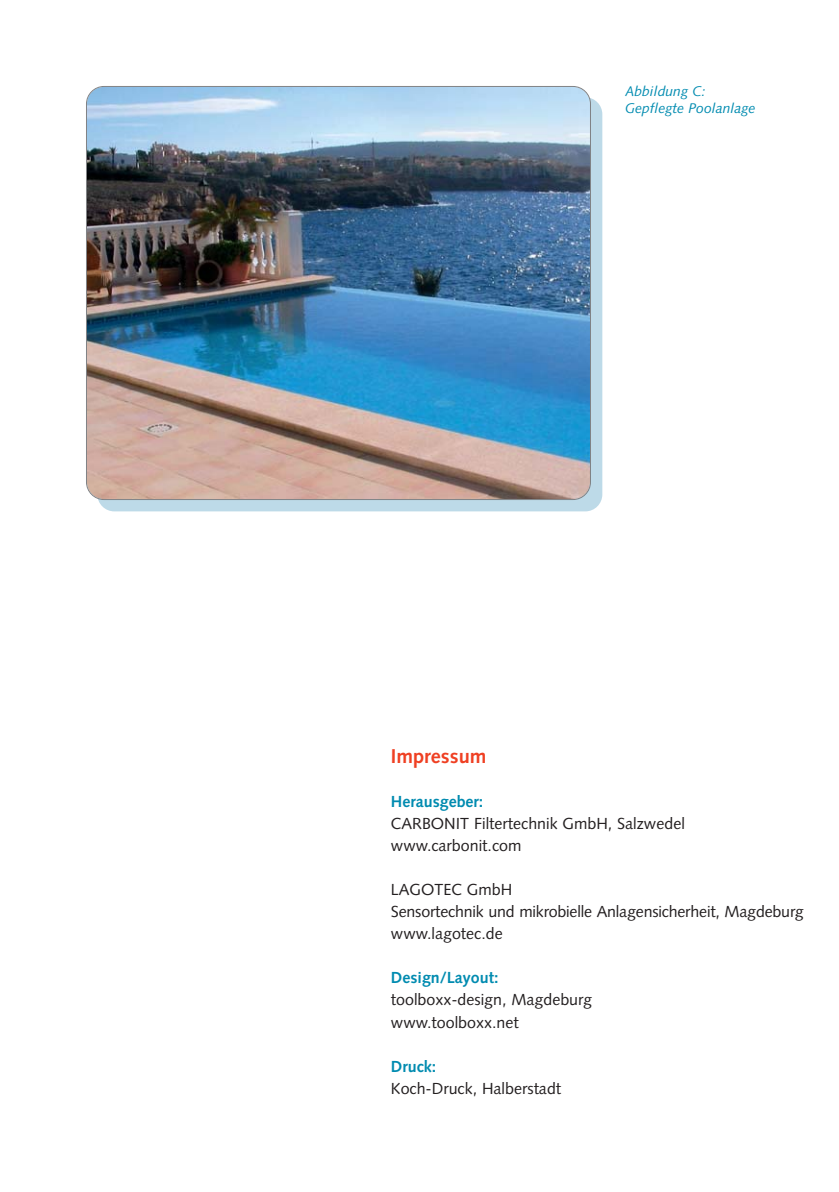
<style>
.page{position:relative;width:839px;height:1192px;background:#fff}
.page>*{position:absolute;margin:0;border:0;box-sizing:border-box;transform-origin:0 0}
.t1{font:700 20px "Syntax";color:#ef4023}
.t2{font:16px/22px "Syntax";color:#231f20}
.t3{font:700 16px "Syntax";color:#008bb0}
.t4{font:italic 14px/16.8px "Syntax";color:#008bb0}
</style>
<div class="page">
<img style="left:86px;top:86px;width:517px;height:426px">
<p class="t4" style="left:624px;top:84px;width:132px">Abbildung C:<br>Gepflegte Poolanlage</p>
<p class="t1" style="left:391px;top:748px;width:97px">Impressum</p>
<p class="t3" style="left:391px;top:795px;width:94px">Herausgeber:</p>
<p class="t2" style="left:391px;top:814px;width:295px">CARBONIT Filtertechnik GmbH, Salzwedel www.carbonit.com</p>
<p class="t2" style="left:391px;top:880px;width:414px">LAGOTEC GmbH<br>Sensortechnik und mikrobielle Anlagensicherheit, Magdeburg www.lagotec.de</p>
<p class="t3" style="left:391px;top:971px;width:109px">Design/Layout:</p>
<p class="t2" style="left:391px;top:990px;width:202px">toolboxx-design, Magdeburg www.toolboxx.net</p>
<p class="t3" style="left:391px;top:1059px;width:47px">Druck:</p>
<p class="t2" style="left:391px;top:1078px;width:172px">Koch-Druck, Halberstadt</p>
</div>
